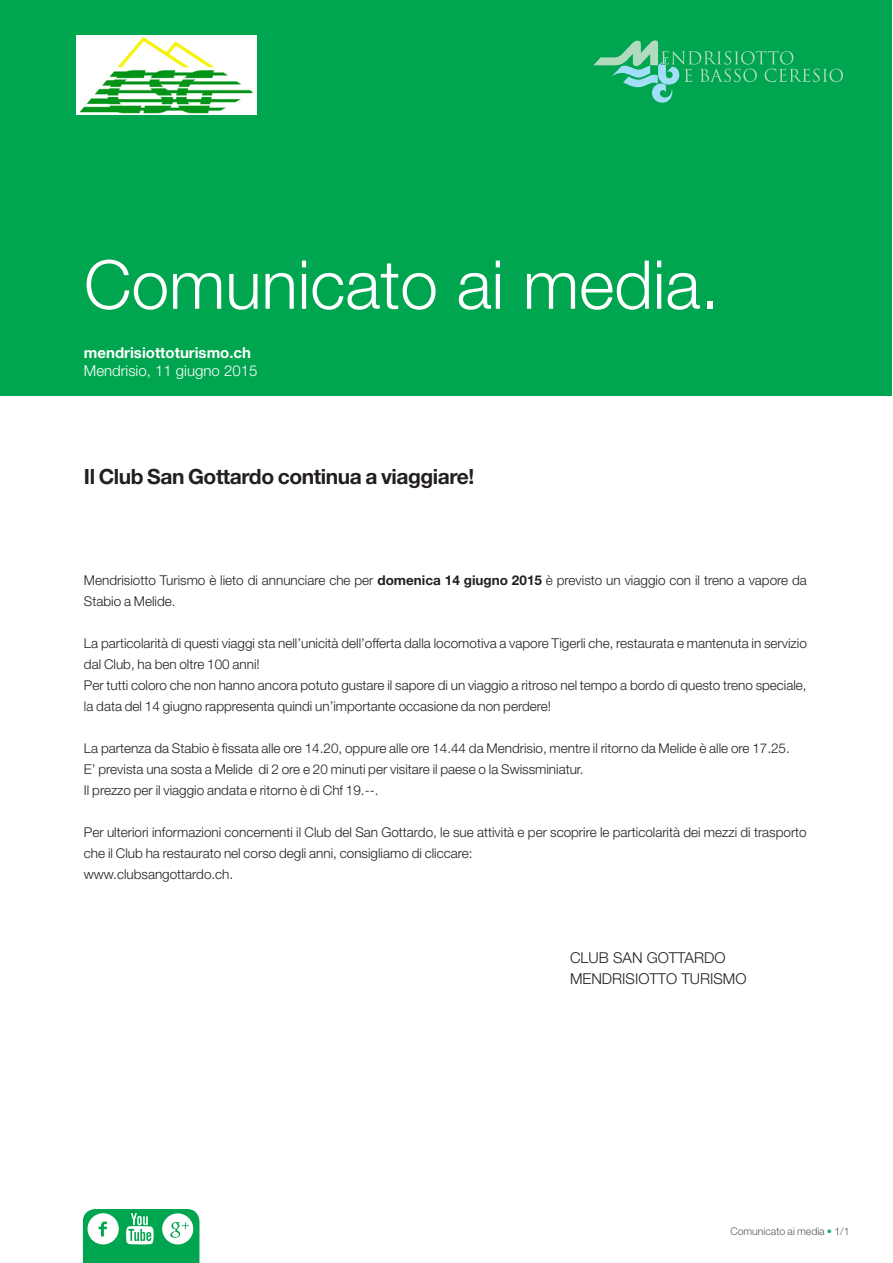
<style>
.page{position:relative;width:893px;height:1263px;background:#fff}
.page>*{position:absolute;margin:0;border:0;box-sizing:border-box;transform-origin:0 0}
.t1{font:300 67.5px "Helvetica Neue";color:#fff}
.Stile_di_paragrafo_1{font:700 21px "Helvetica Neue";letter-spacing:-.02em;color:#231f20}
.t2{font:300 15px "Helvetica Neue";color:#231f20}
.t3{font:700 15px "Helvetica Neue";color:#fff}
.t4{font:300 15px "Helvetica Neue";color:#fff}
.Stile_di_paragrafo_1-2{font:300 13.5px/21px "Helvetica Neue";color:#231f20}
.Stile_di_paragrafo_1-3{font:300 10.5px "Helvetica Neue";color:#57585a}
.s1{font-weight:700}
.s2{color:#1eb26a}
</style>
<div class="page">
<div style="left:0;top:0;width:892px;height:395px;background:#00a54f"></div>
<svg style="left:83px;top:1209px;width:116px;height:54px"></svg>
<svg style="left:593px;top:40px;width:250px;height:63px"></svg>
<img style="left:77px;top:36px;width:179px;height:79px">
<p class="t1" style="left:84px;top:243px;width:637px">Comunicato ai media.</p>
<p class="t3" style="left:84px;top:344px;width:169px">mendrisiottoturismo.ch</p>
<p class="t4" style="left:84px;top:362px;width:175px">Mendrisio, 11 giugno 2015</p>
<p class="Stile_di_paragrafo_1" style="left:84px;top:464px;width:392px">Il Club San Gottardo continua a viaggiare!</p>
<p class="Stile_di_paragrafo_1-2" style="left:84px;top:569px;width:724px">Mendrisiotto Turismo è lieto di annunciare che per <span class="s1">domenica 14 giugno 2015</span> è previsto un viaggio con il treno a vapore da<br>Stabio a Melide.</p>
<p class="Stile_di_paragrafo_1-2" style="left:84px;top:632px;width:724px">La particolarità di questi viaggi sta nell’unicità dell’offerta dalla locomotiva a vapore Tigerli che, restaurata e mantenuta in servizio dal Club, ha ben oltre 100 anni!</p>
<p class="Stile_di_paragrafo_1-2" style="left:84px;top:674px;width:724px">Per tutti coloro che non hanno ancora potuto gustare il sapore di un viaggio a ritroso nel tempo a bordo di questo treno speciale, la data del 14 giugno rappresenta quindi un’importante occasione da non perdere!</p>
<p class="Stile_di_paragrafo_1-2" style="left:84px;top:737px;width:707px">La partenza da Stabio è fissata alle ore 14.20, oppure alle ore 14.44 da Mendrisio, mentre il ritorno da Melide è alle ore 17.25.</p>
<p class="Stile_di_paragrafo_1-2" style="left:84px;top:758px;width:501px">E’ prevista una sosta a Melide di 2 ore e 20 minuti per visitare il paese o la Swissminiatur.</p>
<p class="Stile_di_paragrafo_1-2" style="left:84px;top:779px;width:296px">Il prezzo per il viaggio andata e ritorno è di Chf 19.--.</p>
<p class="Stile_di_paragrafo_1-2" style="left:84px;top:821px;width:724px">Per ulteriori informazioni concernenti il Club del San Gottardo, le sue attività e per scoprire le particolarità dei mezzi di trasporto che il Club ha restaurato nel corso degli anni, consigliamo di cliccare:</p>
<p class="Stile_di_paragrafo_1-2" style="left:84px;top:863px;width:151px">www.clubsangottardo.ch.</p>
<p class="t2" style="left:570px;top:948px;width:157px">CLUB SAN GOTTARDO</p>
<p class="t2" style="left:570px;top:969px;width:178px">MENDRISIOTTO TURISMO</p>
<p class="Stile_di_paragrafo_1-3" style="left:730px;top:1225px;width:121px">Comunicato ai media <span class="s2">•</span> 1/1</p>
</div>
